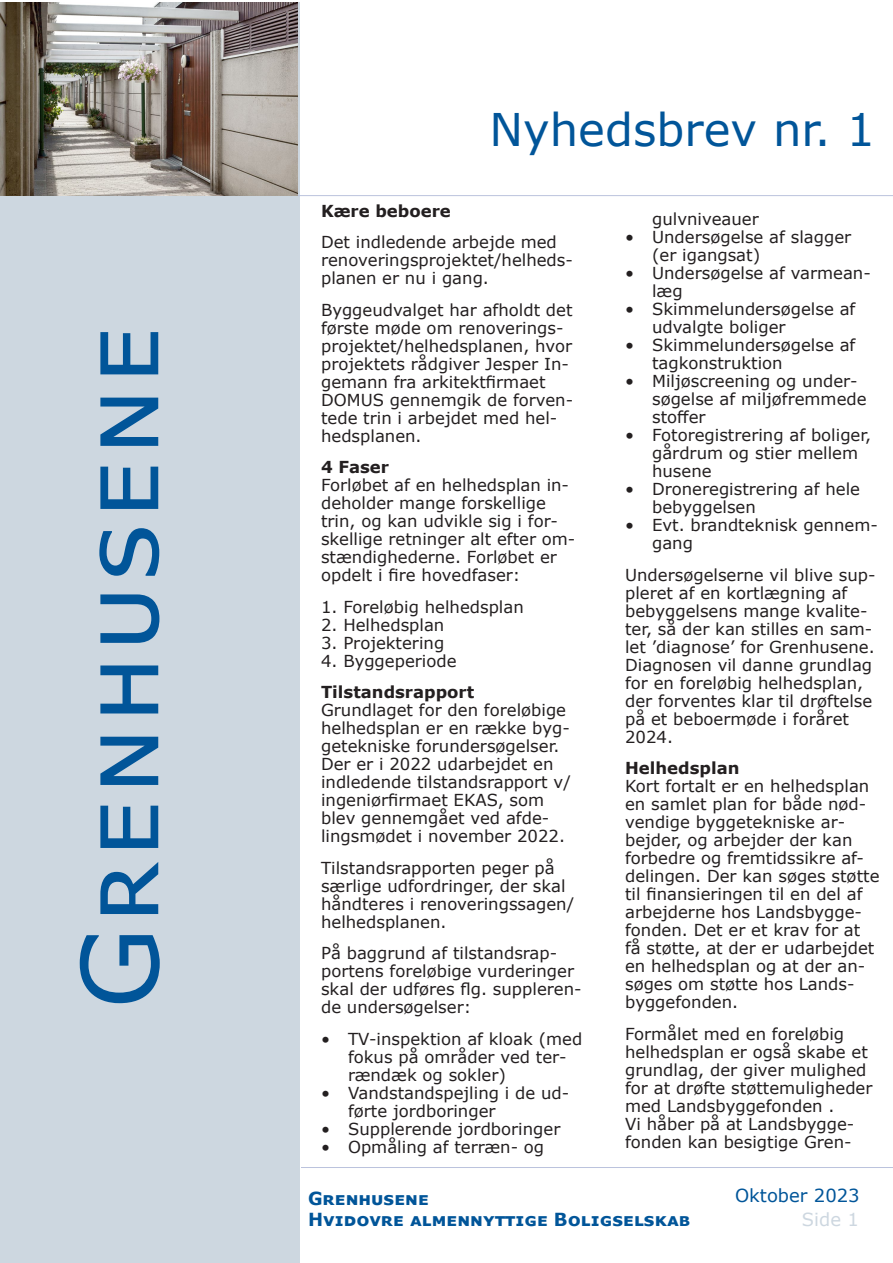
<style>
.page{position:relative;width:893px;height:1263px;background:#fff}
.page>*{position:absolute;margin:0;border:0;box-sizing:border-box;transform-origin:0 0}
.t1{font:106.05px "Verdana";letter-spacing:.04em;color:#015599}
.t2{font:45px "Verdana";color:#015599}
.t3{font:700 18px/21.6px "Verdana";color:#015599}
.t4{font:18px "Verdana";color:#015599}
.t5{font:18px "Verdana";color:#cdd7e0}
.tekst{font:16.5px/18px "Verdana";color:#231f20}
.tekst-2{font:700 16.5px "Verdana";color:#231f20}
</style>
<div class="page">
<div style="left:0;top:2px;width:300px;height:1261px;background:#cdd7e0"></div>
<hr style="left:298px;top:195px;width:595px;height:1px;background:#bbc3dd">
<hr style="left:301px;top:1167px;width:592px;height:1px;background:#bbc3dd">
<img style="left:0;top:2px;width:298px;height:194px">
<h1 class="t1" style="left:47px;top:1009px;width:685px;rotate:-90deg">Grenhusene</h1>
<h2 class="t2" style="left:489px;top:99px;width:387px">Nyhedsbrev nr. 1</h2>
<p class="tekst-2" style="left:321px;top:199px;width:131px">Kære beboere</p>
<p class="tekst" style="left:321px;top:233px;width:253px">Det indledende arbejde med renoveringsprojektet/helheds&shy;planen er nu i gang.</p>
<p class="tekst" style="left:321px;top:301px;width:254px">Byggeudvalget har afholdt det første møde om renoverings&shy;projektet/helhedsplanen, hvor projektets rådgiver Jesper In&shy;gemann fra arkitektfirmaet<br>DOMUS gennemgik de forven&shy;tede trin i arbejdet med hel&shy;hedsplanen.</p>
<p class="tekst-2" style="left:321px;top:456px;width:70px">4 Faser</p>
<p class="tekst" style="left:321px;top:476px;width:256px">Forløbet af en helhedsplan in&shy;deholder mange forskellige trin, og kan udvikle sig i for&shy;skellige retninger alt efter om&shy;stændighederne. Forløbet er opdelt i fire hovedfaser:</p>
<p class="tekst" style="left:321px;top:598px;width:204px">1. Foreløbig helhedsplan</p>
<p class="tekst" style="left:321px;top:616px;width:125px">2. Helhedsplan</p>
<p class="tekst" style="left:321px;top:634px;width:125px">3. Projektering</p>
<p class="tekst" style="left:321px;top:652px;width:137px">4. Byggeperiode</p>
<p class="tekst-2" style="left:321px;top:681px;width:155px">Tilstandsrapport</p>
<p class="tekst" style="left:321px;top:701px;width:250px">Grundlaget for den foreløbige helhedsplan er en række byg&shy;getekniske forundersøgelser.</p>
<p class="tekst" style="left:321px;top:755px;width:251px">Der er i 2022 udarbejdet en indledende tilstandsrapport v/ ingeniørfirmaet EKAS, som blev gennemgået ved afde&shy;lingsmødet i november 2022.</p>
<p class="tekst" style="left:321px;top:859px;width:255px">Tilstandsrapporten peger på særlige udfordringer, der skal håndteres i renoveringssagen/ helhedsplanen.</p>
<p class="tekst" style="left:321px;top:944px;width:262px">På baggrund af tilstandsrap&shy;portens foreløbige vurderinger skal der udføres flg. suppleren&shy;de undersøgelser:</p>
<p class="tekst" style="left:348px;top:1030px;width:236px;text-indent:-27px">• TV-inspektion af kloak (med fokus på områder ved ter&shy;rændæk og sokler)</p>
<p class="tekst" style="left:348px;top:1084px;width:223px;text-indent:-27px">• Vandstandspejling i de ud&shy;førte jordboringer</p>
<p class="tekst" style="left:321px;top:1120px;width:241px">• Supplerende jordboringer</p>
<p class="tekst" style="left:321px;top:1138px;width:225px">• Opmåling af terræn- og</p>
<p class="tekst" style="left:652px;top:210px;width:108px">gulvniveauer</p>
<p class="tekst" style="left:652px;top:228px;width:201px;text-indent:-27px">• Undersøgelse af slagger (er igangsat)</p>
<p class="tekst" style="left:652px;top:264px;width:220px;text-indent:-27px">• Undersøgelse af varmean&shy;læg</p>
<p class="tekst" style="left:652px;top:300px;width:205px;text-indent:-27px">• Skimmelundersøgelse af udvalgte boliger</p>
<p class="tekst" style="left:652px;top:336px;width:205px;text-indent:-27px">• Skimmelundersøgelse af tagkonstruktion</p>
<p class="tekst" style="left:652px;top:372px;width:216px;text-indent:-27px">• Miljøscreening og under&shy;søgelse af miljøfremmede stoffer</p>
<p class="tekst" style="left:652px;top:426px;width:221px;text-indent:-27px">• Fotoregistrering af boliger, gårdrum og stier mellem husene</p>
<p class="tekst" style="left:652px;top:480px;width:209px;text-indent:-27px">• Droneregistrering af hele bebyggelsen</p>
<p class="tekst" style="left:652px;top:516px;width:227px;text-indent:-27px">• Evt. brandteknisk gennem&shy;gang</p>
<p class="tekst" style="left:625px;top:566px;width:252px">Undersøgelserne vil blive sup&shy;pleret af en kortlægning af bebyggelsens mange kvalite&shy;ter, så der kan stilles en sam&shy;let ’diagnose’ for Grenhusene.</p>
<p class="tekst" style="left:625px;top:656px;width:249px">Diagnosen vil danne grundlag for en foreløbig helhedsplan, der forventes klar til drøftelse på et beboermøde i foråret<br>2024.</p>
<p class="tekst-2" style="left:625px;top:757px;width:116px">Helhedsplan</p>
<p class="tekst" style="left:625px;top:777px;width:256px">Kort fortalt er en helhedsplan en samlet plan for både nød&shy;vendige byggetekniske ar&shy;bejder, og arbejder der kan forbedre og fremtidssikre af&shy;delingen. Der kan søges støtte til finansieringen til en del af arbejderne hos Landsbygge&shy;fonden. Det er et krav for at få støtte, at der er udarbejdet en helhedsplan og at der an&shy;søges om støtte hos Lands&shy;byggefonden.</p>
<p class="tekst" style="left:625px;top:1025px;width:249px">Formålet med en foreløbig helhedsplan er også skabe et grundlag, der giver mulighed for at drøfte støttemuligheder med Landsbyggefonden .</p>
<p class="tekst" style="left:625px;top:1115px;width:231px">Vi håber på at Landsbygge&shy;fonden kan besigtige Gren-</p>
<p class="t3" style="left:308px;top:1187px;width:384px">Grenhusene<br>Hvidovre almennyttige Boligselskab</p>
<p class="t4" style="left:735px;top:1183px;width:126px">Oktober 2023</p>
<p class="t5" style="left:802px;top:1207px;width:58px">Side 1</p>
</div>
